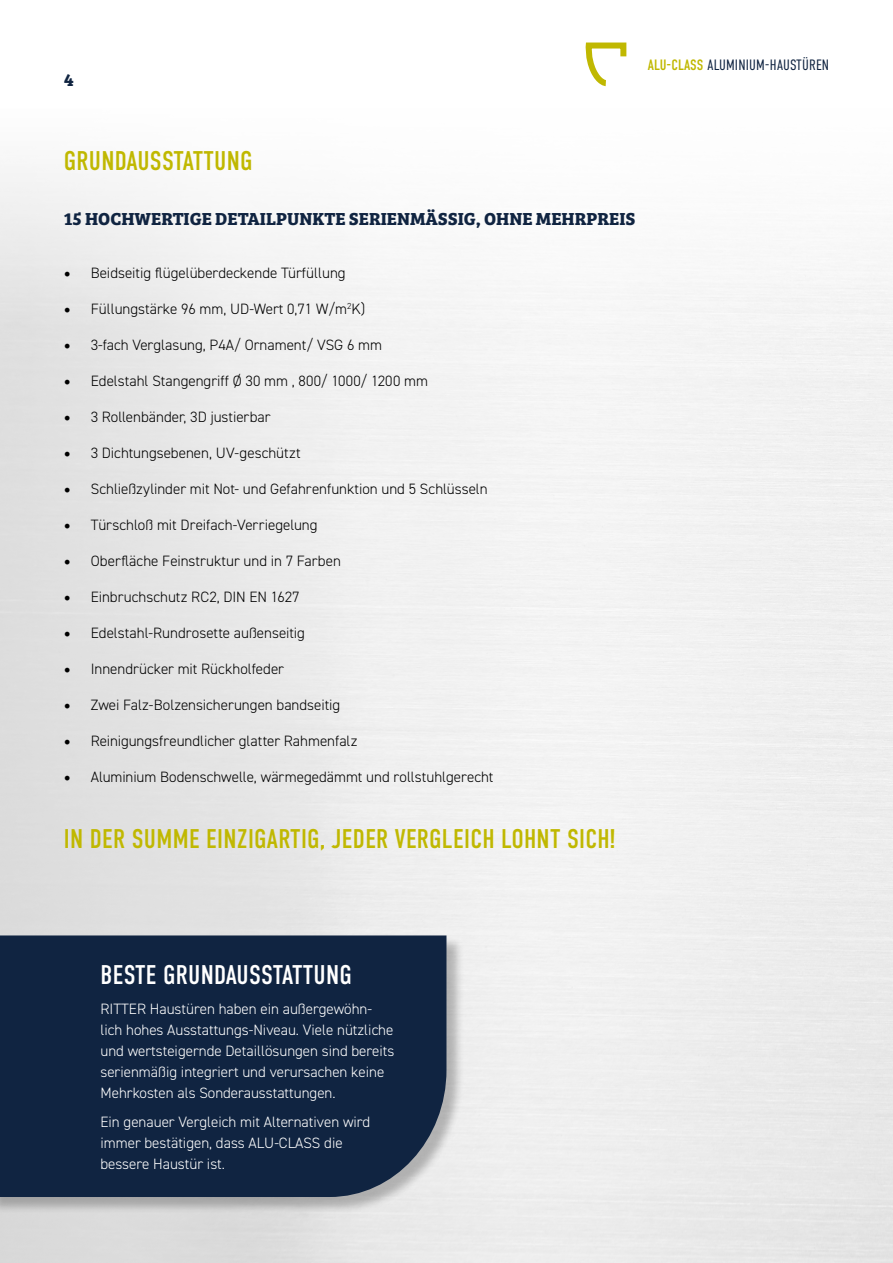
<style>
.page{position:relative;width:893px;height:1263px;background:#fff}
.page>*{position:absolute;margin:0;border:0;box-sizing:border-box;transform-origin:0 0}
.t1{font:27px "DIN Condensed";letter-spacing:.01em;color:#c0b801}
.t2{font:27px "DIN Condensed";letter-spacing:.01em;color:#fff}
.t3{font:700 18px "Bree Serif";color:#102441}
.t4{font:300 15px "DIN2014";color:#000}
.t5{font:300 15px/21px "DIN2014";color:#fff}
.t6{font:300 15px "DIN Condensed";letter-spacing:.01em;color:#102441}
.s1{font-weight:400;color:#c0b801}
.s2{font-family:"Minion Pro";font-weight:400;font-size:18px}
</style>
<div class="page">
<svg style="left:585px;top:42px;width:42px;height:45px"></svg>
<div style="left:0;top:936px;width:464px;height:278px;background:#000;opacity:.25"></div>
<div style="left:0;top:935px;width:446px;height:262px;background:#102441"></div>
<p class="t3" style="left:64px;top:66px;width:12px">4</p>
<p class="t6" style="left:648px;top:57px;width:183px"><span class="s1">ALU-CLASS</span> ALUMINIUM-HAUSTÜREN</p>
<h1 class="t1" style="left:64px;top:145px;width:190px">GRUNDAUSSTATTUNG</h1>
<p class="t3" style="left:64px;top:205px;width:573px">15 HOCHWERTIGE DETAILPUNKTE SERIENMÄSSIG, OHNE MEHRPREIS</p>
<p class="t4" style="left:64px;top:263px;width:283px"><span class="s2">•</span> Beidseitig flügelüberdeckende Türfüllung</p>
<p class="t4" style="left:64px;top:299px;width:303px"><span class="s2">•</span> Füllungstärke 96 mm, UD-Wert 0,71 W/m<sup>2</sup>K)</p>
<p class="t4" style="left:64px;top:335px;width:320px"><span class="s2">•</span> 3-fach Verglasung, P4A/ Ornament/ VSG 6 mm</p>
<p class="t4" style="left:64px;top:371px;width:366px"><span class="s2">•</span> Edelstahl Stangengriff Ø 30 mm , 800/ 1000/ 1200 mm</p>
<p class="t4" style="left:64px;top:407px;width:208px"><span class="s2">•</span> 3 Rollenbänder, 3D justierbar</p>
<p class="t4" style="left:64px;top:443px;width:238px"><span class="s2">•</span> 3 Dichtungsebenen, UV-geschützt</p>
<p class="t4" style="left:64px;top:479px;width:425px"><span class="s2">•</span> Schließzylinder mit Not- und Gefahrenfunktion und 5 Schlüsseln</p>
<p class="t4" style="left:64px;top:515px;width:255px"><span class="s2">•</span> Türschloß mit Dreifach-Verriegelung</p>
<p class="t4" style="left:64px;top:551px;width:279px"><span class="s2">•</span> Oberfläche Feinstruktur und in 7 Farben</p>
<p class="t4" style="left:64px;top:587px;width:237px"><span class="s2">•</span> Einbruchschutz RC2, DIN EN 1627</p>
<p class="t4" style="left:64px;top:623px;width:243px"><span class="s2">•</span> Edelstahl-Rundrosette außenseitig</p>
<p class="t4" style="left:64px;top:659px;width:222px"><span class="s2">•</span> Innendrücker mit Rückholfeder</p>
<p class="t4" style="left:64px;top:695px;width:278px"><span class="s2">•</span> Zwei Falz-Bolzensicherungen bandseitig</p>
<p class="t4" style="left:64px;top:731px;width:295px"><span class="s2">•</span> Reinigungsfreundlicher glatter Rahmenfalz</p>
<p class="t4" style="left:64px;top:767px;width:431px"><span class="s2">•</span> Aluminium Bodenschwelle, wärmegedämmt und rollstuhlgerecht</p>
<h1 class="t1" style="left:64px;top:823px;width:553px">IN DER SUMME EINZIGARTIG, JEDER VERGLEICH LOHNT SICH!</h1>
<h1 class="t2" style="left:101px;top:960px;width:253px">BESTE GRUNDAUSSTATTUNG</h1>
<p class="t5" style="left:100px;top:998px;width:295px">RITTER Haustüren haben ein außergewöhn&shy;lich hohes Ausstattungs-Niveau. Viele nützliche und wertsteigernde Detaillösungen sind bereits serienmäßig integriert und verursachen keine Mehrkosten als Sonderausstattungen.</p>
<p class="t5" style="left:100px;top:1111px;width:271px">Ein genauer Vergleich mit Alternativen wird immer bestätigen, dass ALU-CLASS die bessere Haustür ist.</p>
</div>
